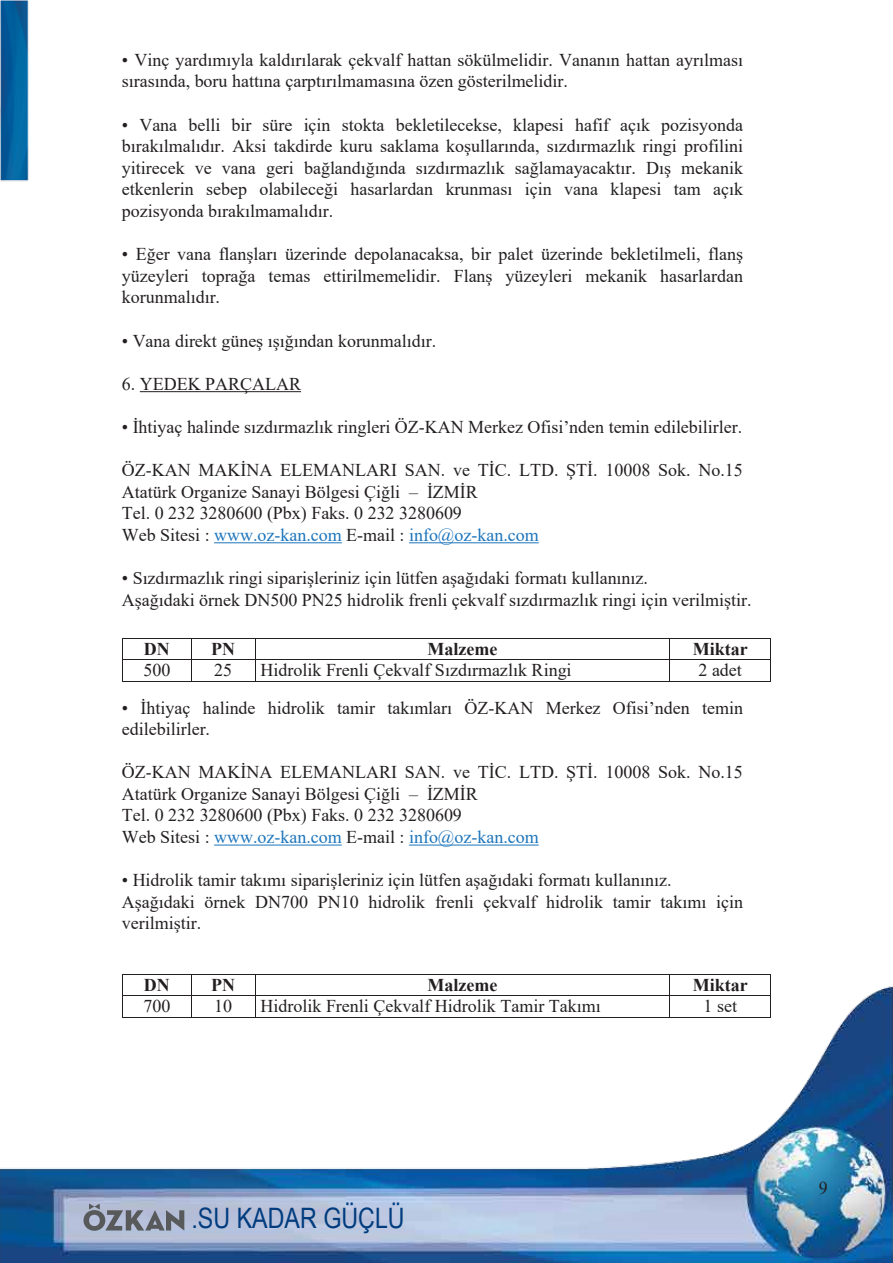
<style>
.page{position:relative;width:893px;height:1263px;background:#fff}
.page>*{position:absolute;margin:0;border:0;box-sizing:border-box;transform-origin:0 0}
.t1{font:28.2px "Arial Narrow";color:#003c7e}
.t2{font:18px/21.6px "Times New Roman";color:#231f20}
.t3{font:700 18px "Times New Roman";color:#231f20}
.s1{color:#1c75bc}
</style>
<div class="page">
<img style="left:0;top:986px;width:893px;height:277px">
<svg style="left:83px;top:1203px;width:101px;height:28px;background:#8e95a4"></svg>
<img style="left:0;top:0;width:29px;height:182px">
<hr style="left:140px;top:391px;width:161px;height:1px;background:#231f20">
<hr style="left:214px;top:542px;width:128px;height:1px;background:#1c75bc">
<hr style="left:409px;top:542px;width:130px;height:1px;background:#1c75bc">
<hr style="left:214px;top:845px;width:128px;height:1px;background:#1c75bc">
<hr style="left:409px;top:845px;width:130px;height:1px;background:#1c75bc">
<hr style="left:123px;top:638px;width:68px;height:1px;background:#231f20">
<hr style="left:192px;top:638px;width:63px;height:1px;background:#231f20">
<hr style="left:255px;top:638px;width:414px;height:1px;background:#231f20">
<hr style="left:670px;top:638px;width:100px;height:1px;background:#231f20">
<hr style="left:123px;top:659px;width:68px;height:1px;background:#231f20">
<hr style="left:192px;top:659px;width:63px;height:1px;background:#231f20">
<hr style="left:255px;top:659px;width:414px;height:1px;background:#231f20">
<hr style="left:670px;top:659px;width:100px;height:1px;background:#231f20">
<svg style="left:122px;top:638px;width:1px;height:44px"></svg>
<hr style="left:123px;top:681px;width:68px;height:1px;background:#231f20">
<svg style="left:191px;top:638px;width:1px;height:44px"></svg>
<hr style="left:192px;top:681px;width:63px;height:1px;background:#231f20">
<svg style="left:255px;top:639px;width:1px;height:42px"></svg>
<hr style="left:255px;top:681px;width:414px;height:1px;background:#231f20">
<svg style="left:669px;top:638px;width:1px;height:44px"></svg>
<hr style="left:670px;top:681px;width:100px;height:1px;background:#231f20">
<svg style="left:770px;top:638px;width:1px;height:44px"></svg>
<hr style="left:123px;top:974px;width:68px;height:1px;background:#231f20">
<hr style="left:192px;top:974px;width:63px;height:1px;background:#231f20">
<hr style="left:255px;top:974px;width:414px;height:1px;background:#231f20">
<hr style="left:670px;top:974px;width:100px;height:1px;background:#231f20">
<hr style="left:123px;top:995px;width:68px;height:1px;background:#231f20">
<hr style="left:192px;top:995px;width:63px;height:1px;background:#231f20">
<hr style="left:255px;top:995px;width:414px;height:1px;background:#231f20">
<hr style="left:670px;top:995px;width:100px;height:1px;background:#231f20">
<svg style="left:122px;top:974px;width:1px;height:44px"></svg>
<hr style="left:123px;top:1017px;width:68px;height:1px;background:#231f20">
<svg style="left:191px;top:974px;width:1px;height:44px"></svg>
<hr style="left:192px;top:1017px;width:63px;height:1px;background:#231f20">
<svg style="left:255px;top:975px;width:1px;height:42px"></svg>
<hr style="left:255px;top:1017px;width:414px;height:1px;background:#231f20">
<svg style="left:669px;top:974px;width:1px;height:44px"></svg>
<hr style="left:670px;top:1017px;width:100px;height:1px;background:#231f20">
<svg style="left:770px;top:974px;width:1px;height:44px"></svg>
<p class="t2" style="left:122px;top:48px;width:623px">• Vinç yardımıyla kaldırılarak çekvalf hattan sökülmelidir. Vananın hattan ayrılması sırasında, boru hattına çarptırılmamasına özen gösterilmelidir.</p>
<p class="t2" style="left:122px;top:113px;width:623px;text-align:justify">• Vana belli bir süre için stokta bekletilecekse, klapesi hafif açık pozisyonda bırakılmalıdır. Aksi takdirde kuru saklama koşullarında, sızdırmazlık ringi profilini yitirecek ve vana geri bağlandığında sızdırmazlık sağlamayacaktır. Dış mekanik etkenlerin sebep olabileceği hasarlardan krunması için vana klapesi tam açık pozisyonda bırakılmamalıdır.</p>
<p class="t2" style="left:122px;top:243px;width:623px;text-align:justify">• Eğer vana flanşları üzerinde depolanacaksa, bir palet üzerinde bekletilmeli, flanş yüzeyleri toprağa temas ettirilmemelidir. Flanş yüzeyleri mekanik hasarlardan korunmalıdır.</p>
<p class="t2" style="left:122px;top:329px;width:316px">• Vana direkt güneş ışığından korunmalıdır.</p>
<p class="t2" style="left:122px;top:372px;width:181px">6. YEDEK PARÇALAR</p>
<p class="t2" style="left:122px;top:415px;width:622px">• İhtiyaç halinde sızdırmazlık ringleri ÖZ-KAN Merkez Ofisi’nden temin edilebilirler.</p>
<p class="t2" style="left:122px;top:459px;width:622px">ÖZ-KAN MAKİNA ELEMANLARI SAN. ve TİC. LTD. ŞTİ. 10008 Sok. No.15<br>Atatürk Organize Sanayi Bölgesi Çiğli – İZMİR<br>Tel. 0 232 3280600 (Pbx) Faks. 0 232 3280609<br>Web Sitesi : <span class="s1">www.oz-kan.com</span> E-mail : <span class="s1">info@oz-kan.com</span></p>
<p class="t2" style="left:122px;top:567px;width:631px">• Sızdırmazlık ringi siparişleriniz için lütfen aşağıdaki formatı kullanınız.<br>Aşağıdaki örnek DN500 PN25 hidrolik frenli çekvalf sızdırmazlık ringi için verilmiştir.</p>
<p class="t3" style="left:144px;top:636px;width:27px">DN</p>
<p class="t3" style="left:211px;top:636px;width:25px">PN</p>
<p class="t3" style="left:428px;top:636px;width:71px">Malzeme</p>
<p class="t3" style="left:693px;top:636px;width:56px">Miktar</p>
<p class="t2" style="left:143px;top:659px;width:28px">500</p>
<p class="t2" style="left:214px;top:659px;width:19px">25</p>
<p class="t2" style="left:260px;top:659px;width:313px">Hidrolik Frenli Çekvalf Sızdırmazlık Ringi</p>
<p class="t2" style="left:698px;top:659px;width:45px">2 adet</p>
<p class="t2" style="left:122px;top:696px;width:623px">• İhtiyaç halinde hidrolik tamir takımları ÖZ-KAN Merkez Ofisi’nden temin edilebilirler.</p>
<p class="t2" style="left:122px;top:761px;width:622px">ÖZ-KAN MAKİNA ELEMANLARI SAN. ve TİC. LTD. ŞTİ. 10008 Sok. No.15<br>Atatürk Organize Sanayi Bölgesi Çiğli – İZMİR<br>Tel. 0 232 3280600 (Pbx) Faks. 0 232 3280609<br>Web Sitesi : <span class="s1">www.oz-kan.com</span> E-mail : <span class="s1">info@oz-kan.com</span></p>
<p class="t2" style="left:122px;top:869px;width:623px">• Hidrolik tamir takımı siparişleriniz için lütfen aşağıdaki formatı kullanınız.<br>Aşağıdaki örnek DN700 PN10 hidrolik frenli çekvalf hidrolik tamir takımı için verilmiştir.</p>
<p class="t3" style="left:144px;top:972px;width:27px">DN</p>
<p class="t3" style="left:211px;top:972px;width:25px">PN</p>
<p class="t3" style="left:428px;top:972px;width:71px">Malzeme</p>
<p class="t3" style="left:693px;top:972px;width:56px">Miktar</p>
<p class="t2" style="left:143px;top:995px;width:28px">700</p>
<p class="t2" style="left:214px;top:995px;width:19px">10</p>
<p class="t2" style="left:260px;top:995px;width:342px">Hidrolik Frenli Çekvalf Hidrolik Tamir Takımı</p>
<p class="t2" style="left:704px;top:995px;width:35px">1 set</p>
<h1 class="t1" style="left:191px;top:1198px;width:215px">.SU KADAR GÜÇLÜ</h1>
<p class="t2" style="left:819px;top:1176px;width:10px">9</p>
</div>
